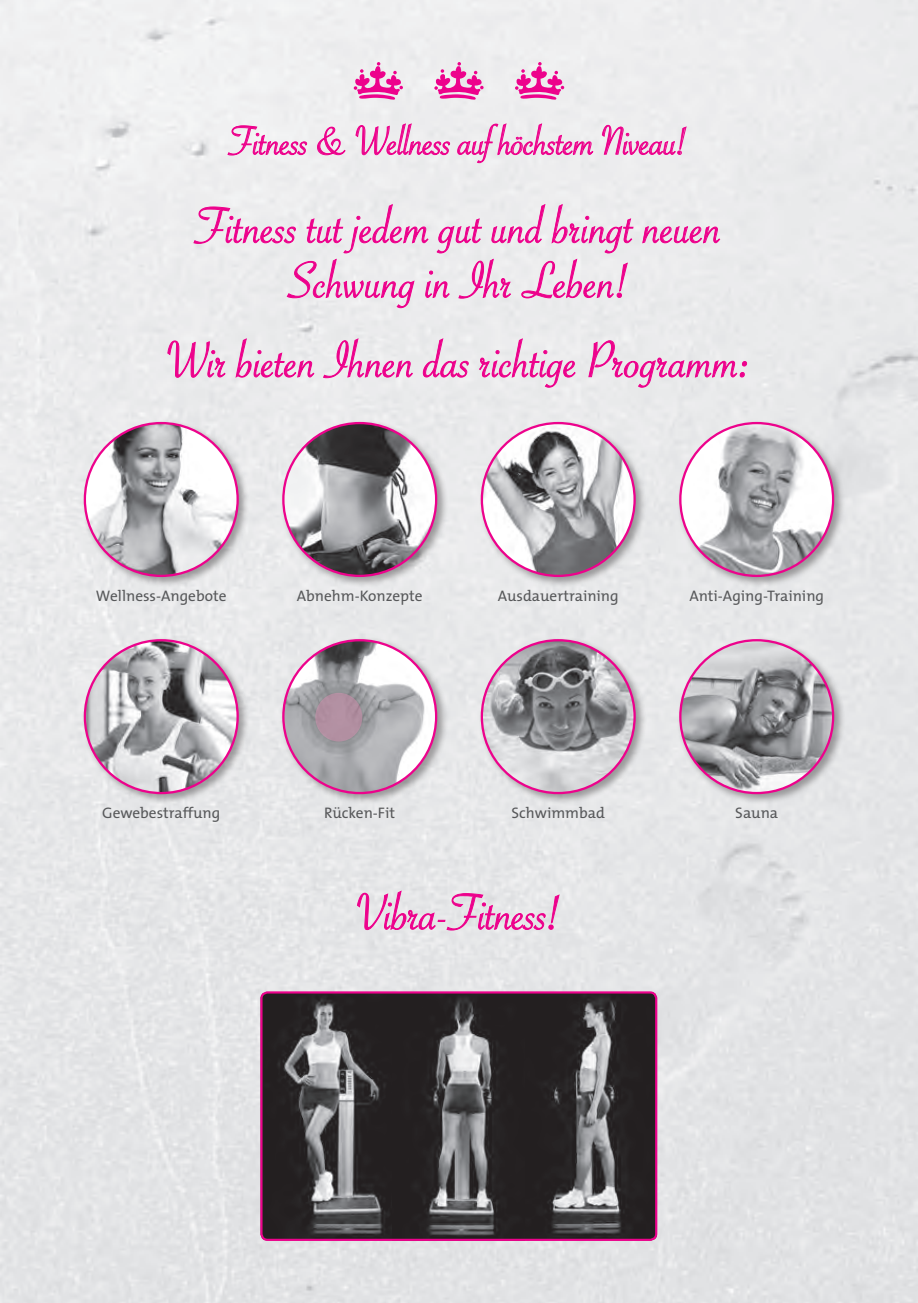
<style>
.page{position:relative;width:918px;height:1303px;background:#fff}
.page>*{position:absolute;margin:0;border:0;box-sizing:border-box;transform-origin:0 0}
.t1{font:54.77px/54.8px "Savoye Let Plain";color:#ed028c;text-align:center}
.t2{font:43.75px "Savoye Let Plain";letter-spacing:-.01em;color:#ed028c}
.t3{font:15.4px "The Mix";color:#57585a}
</style>
<div class="page">
<img style="left:0;top:0;width:918px;height:1302px">
<div style="left:81px;top:419px;width:169px;height:169px;background:#231f20;opacity:.4"></div>
<img style="left:85px;top:423px;width:153px;height:153px;border-radius:76px">
<div style="left:280px;top:419px;width:168px;height:169px;background:#231f20;opacity:.4"></div>
<img style="left:283px;top:423px;width:153px;height:153px;border-radius:76px">
<div style="left:677px;top:419px;width:168px;height:169px;background:#231f20;opacity:.4"></div>
<img style="left:680px;top:423px;width:153px;height:153px;border-radius:76px">
<div style="left:478px;top:419px;width:169px;height:169px;background:#231f20;opacity:.4"></div>
<img style="left:482px;top:423px;width:152px;height:153px;border-radius:76px">
<svg style="left:167px;top:62px;width:580px;height:354px;background:#ebdbe6"></svg>
<div style="left:478px;top:636px;width:169px;height:169px;background:#231f20;opacity:.4"></div>
<img style="left:482px;top:640px;width:152px;height:153px;border-radius:76px">
<div style="left:677px;top:636px;width:168px;height:169px;background:#231f20;opacity:.4"></div>
<img style="left:680px;top:640px;width:153px;height:153px;border-radius:76px">
<div style="left:81px;top:636px;width:169px;height:169px;background:#231f20;opacity:.4"></div>
<img style="left:85px;top:640px;width:153px;height:153px;border-radius:76px">
<div style="left:280px;top:636px;width:168px;height:169px;background:#231f20;opacity:.4"></div>
<img style="left:283px;top:640px;width:153px;height:153px;border-radius:76px">
<div style="left:315px;top:692px;width:47px;height:49px;background:#b28fa1;border-radius:50%"></div>
<svg style="left:356px;top:889px;width:204px;height:43px;background:#e6c3d9"></svg>
<img style="left:261px;top:992px;width:132px;height:248px">
<img style="left:525px;top:992px;width:132px;height:248px">
<img style="left:393px;top:994px;width:132px;height:243px">
<div style="left:260px;top:991px;width:397px;height:249px;border:2px solid #ed028c;border-radius:6px"></div>
<p class="t2" style="left:230px;top:112px;width:459px">Fitness &amp; Wellness auf höchstem Niveau!</p>
<p class="t1" style="left:196px;top:199px;width:527px">Fitness tut jedem gut und bringt neuen<br>Schwung in Ihr Leben!</p>
<p class="t1" style="left:166px;top:333px;width:586px">Wir bieten Ihnen das richtige Programm:</p>
<p class="t3" style="left:96px;top:582px;width:132px">Wellness-Angebote</p>
<p class="t3" style="left:297px;top:582px;width:127px">Abnehm-Konzepte</p>
<p class="t3" style="left:498px;top:582px;width:122px">Ausdauertraining</p>
<p class="t3" style="left:689px;top:582px;width:136px">Anti-Aging-Training</p>
<p class="t3" style="left:102px;top:799px;width:119px">Gewebestraffung</p>
<p class="t3" style="left:324px;top:799px;width:73px">Rücken-Fit</p>
<p class="t3" style="left:511px;top:799px;width:95px">Schwimmbad</p>
<p class="t3" style="left:735px;top:799px;width:44px">Sauna</p>
<p class="t1" style="left:356px;top:885px;width:207px">Vibra-Fitness!</p>
</div>
